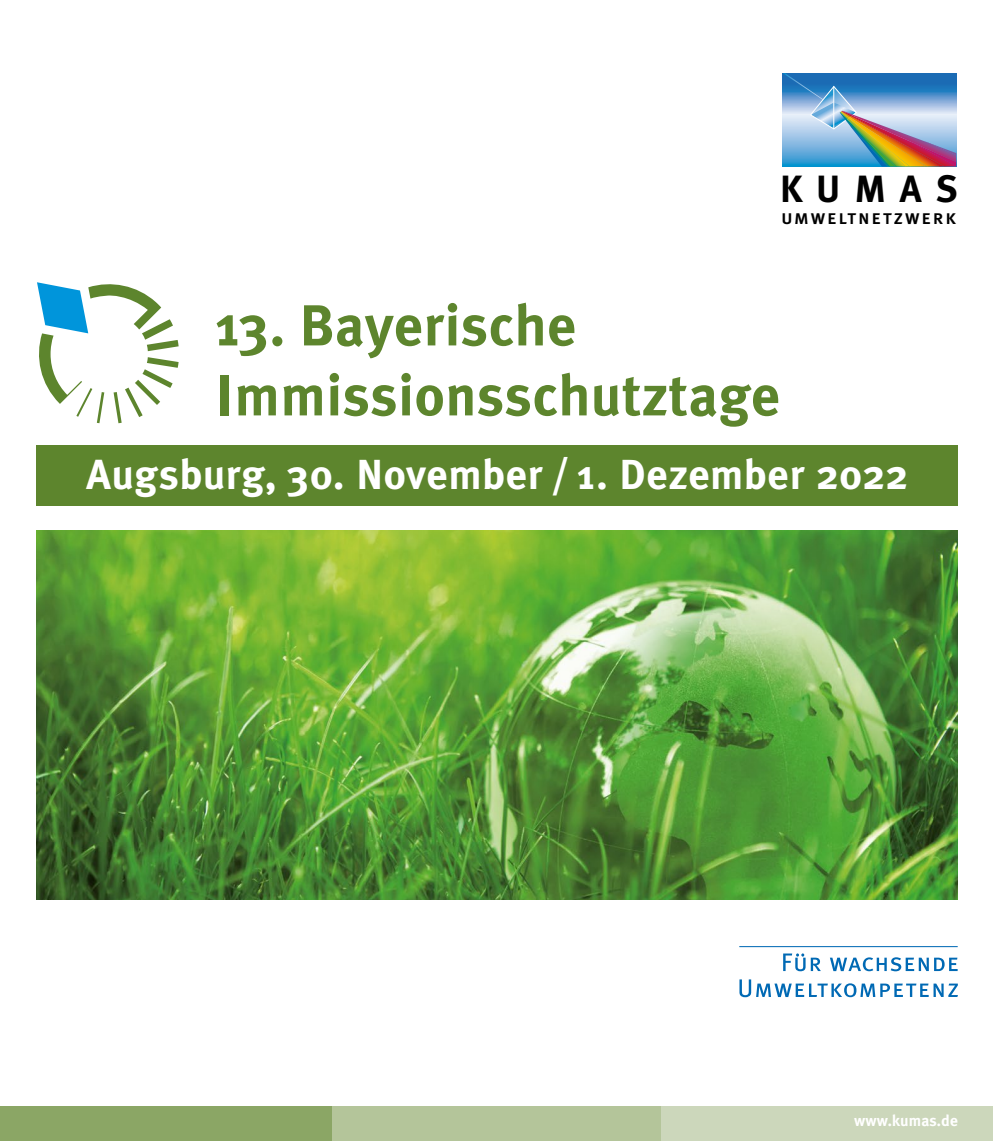
<style>
.page{position:relative;width:993px;height:1141px;background:#fff}
.page>*{position:absolute;margin:0;border:0;box-sizing:border-box;transform-origin:0 0}
.t1{font:700 57.75px/70px "Meta Plus";letter-spacing:.01em;color:#5d852d}
.t2{font:700 42px "Meta Plus";letter-spacing:.01em;color:#fff}
.t3{font:700 37.98px "Meta Plus";letter-spacing:.365em;color:#000}
.t4{font:20.3px "Meta Plus Medium Caps";letter-spacing:.08em;color:#000}
.t5{font:700 15.75px "Meta";letter-spacing:.01em;color:#fff}
</style>
<div class="page">
<div style="left:331px;top:1106px;width:330px;height:35px;background:#b4c59a"></div>
<div style="left:661px;top:1106px;width:331px;height:35px;background:#ccd7bb"></div>
<div style="left:0;top:1106px;width:331px;height:35px;background:#8ba665"></div>
<hr style="left:739px;top:946px;width:218px;height:1px;background:#0069b4">
<svg style="left:739px;top:979px;width:218px;height:18px"></svg>
<svg style="left:783px;top:953px;width:174px;height:18px"></svg>
<div style="left:37px;top:446px;width:920px;height:60px;background:#5d852d"></div>
<svg style="left:782px;top:73px;width:173px;height:94px;background:#7f9fbd"></svg>
<svg style="left:37px;top:282px;width:141px;height:141px"></svg>
<img style="left:37px;top:531px;width:920px;height:369px">
<p class="t3" style="left:779px;top:167px;width:180px">KUMAS</p>
<p class="t4" style="left:780px;top:205px;width:177px">umweltnetzwerk</p>
<h1 class="t1" style="left:216px;top:290px;width:565px">13. Bayerische<br>Immissionsschutztage</h1>
<p class="t2" style="left:87px;top:450px;width:823px">Augsburg, 30. November / 1. Dezember 2022</p>
<p class="t5" style="left:853px;top:1111px;width:105px">www.kumas.de</p>
</div>
